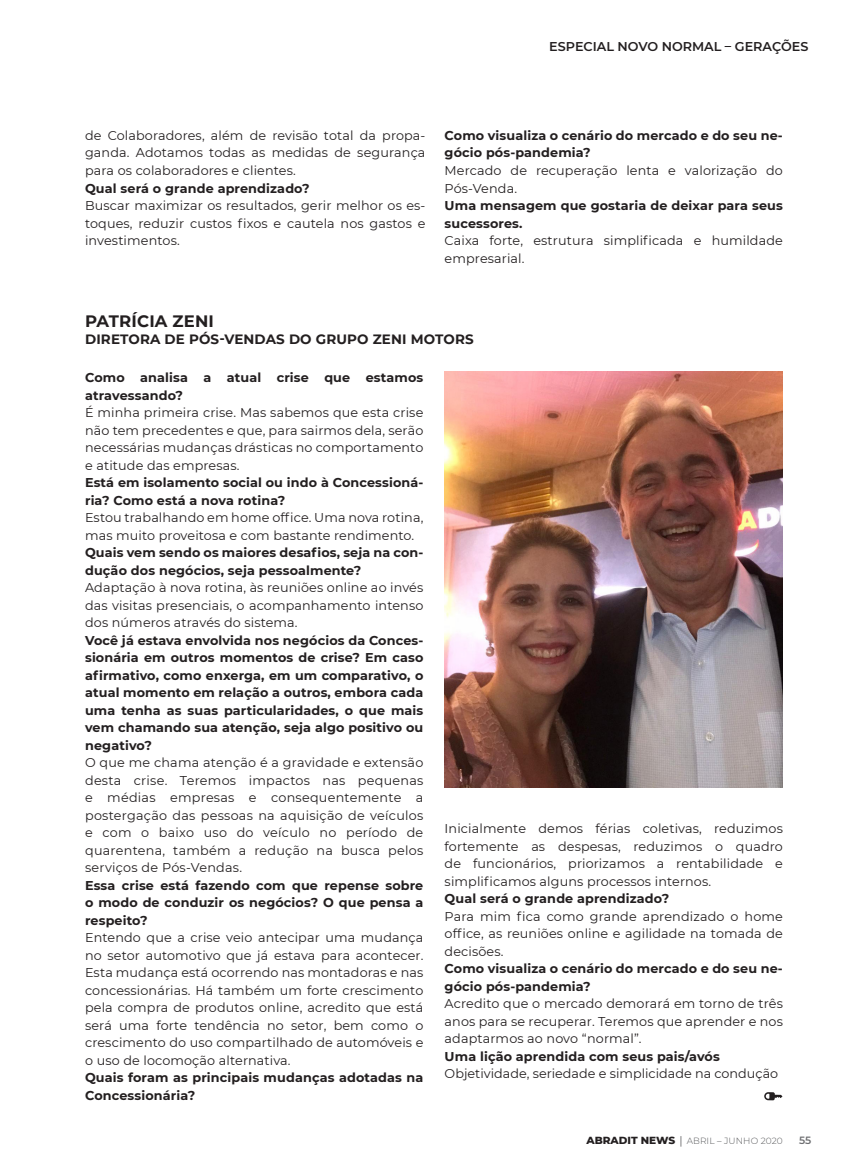
<style>
.page{position:relative;width:851px;height:1170px;background:#fff}
.page>*{position:absolute;margin:0;border:0;box-sizing:border-box;transform-origin:0 0}
.vinheta_entretítulo{font:700 16.5px "Montserrat";letter-spacing:.01em;color:#231f20}
.vinheta_entretítulo-2{font:700 13.5px "Montserrat";letter-spacing:.01em;color:#231f20}
.Paragraph_Style_2{font:12.75px/17.5px "Montserrat";letter-spacing:.01em;color:#231f20;text-align:justify}
.corpo_justificado_1º{font:700 12.75px/17.5px "Montserrat";letter-spacing:.01em;color:#231f20}
.corpo_justificado_1º-2{font:12.75px/17.5px "Montserrat";letter-spacing:.01em;color:#231f20;text-align:justify}
.Paragraph_Style_1{font:700 12.75px/17.5px "Montserrat";letter-spacing:.01em;color:#231f20}
.t1{font:600 12.75px "Montserrat";color:#231f20}
.t2{font:600 10.5px "Montserrat";color:#6c6d70}
.t3{font:300 9px "Montserrat";letter-spacing:.01em;color:#57585a}
.s1{font-weight:800;font-size:10.5px;color:#231f20}
.s2{font-family:"Myriad Pro";font-weight:400;font-size:10.5px}
</style>
<div class="page">
<img style="left:444px;top:371px;width:338px;height:416px">
<svg style="left:764px;top:1092px;width:18px;height:8px"></svg>
<p class="t1" style="left:549px;top:38px;width:260px">ESPECIAL NOVO NORMAL – GERAÇÕES</p>
<p class="corpo_justificado_1º-2" style="left:85px;top:126px;width:342px">de Colaboradores, além de revisão total da propa&shy;ganda. Adotamos todas as medidas de segurança para os colaboradores e clientes.</p>
<p class="corpo_justificado_1º" style="left:85px;top:178px;width:226px">Qual será o grande aprendizado?</p>
<p class="corpo_justificado_1º-2" style="left:85px;top:196px;width:342px">Buscar maximizar os resultados, gerir melhor os es&shy;toques, reduzir custos fixos e cautela nos gastos e investimentos.</p>
<p class="corpo_justificado_1º" style="left:444px;top:126px;width:340px">Como visualiza o cenário do mercado e do seu ne&shy;gócio pós-pandemia?</p>
<p class="corpo_justificado_1º-2" style="left:444px;top:161px;width:340px">Mercado de recuperação lenta e valorização do<br>Pós-Venda.</p>
<p class="corpo_justificado_1º" style="left:444px;top:196px;width:340px">Uma mensagem que gostaria de deixar para seus sucessores.</p>
<p class="corpo_justificado_1º-2" style="left:444px;top:231px;width:340px">Caixa forte, estrutura simplificada e humildade empresarial.</p>
<p class="vinheta_entretítulo" style="left:85px;top:309px;width:130px">PATRÍCIA ZENI</p>
<p class="vinheta_entretítulo-2" style="left:85px;top:329px;width:390px">DIRETORA DE PÓS-VENDAS DO GRUPO ZENI MOTORS</p>
<p class="Paragraph_Style_1" style="left:85px;top:368px;width:340px">Como analisa a atual crise que estamos atravessando?</p>
<p class="corpo_justificado_1º-2" style="left:85px;top:403px;width:340px">É minha primeira crise. Mas sabemos que esta crise não tem precedentes e que, para sairmos dela, serão necessárias mudanças drásticas no comportamento e atitude das empresas.</p>
<p class="corpo_justificado_1º" style="left:85px;top:473px;width:340px">Está em isolamento social ou indo à Concessioná&shy;ria? Como está a nova rotina?</p>
<p class="Paragraph_Style_2" style="left:85px;top:508px;width:340px">Estou trabalhando em home office. Uma nova rotina, mas muito proveitosa e com bastante rendimento.</p>
<p class="corpo_justificado_1º" style="left:85px;top:543px;width:340px">Quais vem sendo os maiores desafios, seja na con&shy;dução dos negócios, seja pessoalmente?</p>
<p class="Paragraph_Style_2" style="left:85px;top:578px;width:340px">Adaptação à nova rotina, às reuniões online ao invés das visitas presenciais, o acompanhamento intenso dos números através do sistema.</p>
<p class="corpo_justificado_1º" style="left:85px;top:630px;width:340px;text-align:justify">Você já estava envolvida nos negócios da Conces&shy;sionária em outros momentos de crise? Em caso afirmativo, como enxerga, em um comparativo, o atual momento em relação a outros, embora cada uma tenha as suas particularidades, o que mais vem chamando sua atenção, seja algo positivo ou negativo?</p>
<p class="Paragraph_Style_2" style="left:85px;top:753px;width:340px">O que me chama atenção é a gravidade e extensão desta crise. Teremos impactos nas pequenas e médias empresas e consequentemente a postergação das pessoas na aquisição de veículos e com o baixo uso do veículo no período de quarentena, também a redução na busca pelos serviços de Pós-Vendas.</p>
<p class="corpo_justificado_1º" style="left:85px;top:875px;width:340px;text-align:justify">Essa crise está fazendo com que repense sobre o modo de conduzir os negócios? O que pensa a respeito?</p>
<p class="Paragraph_Style_2" style="left:85px;top:928px;width:340px">Entendo que a crise veio antecipar uma mudança no setor automotivo que já estava para acontecer.<br>Esta mudança está ocorrendo nas montadoras e nas concessionárias. Há também um forte crescimento pela compra de produtos online, acredito que está será uma forte tendência no setor, bem como o crescimento do uso compartilhado de automóveis e o uso de locomoção alternativa.</p>
<p class="corpo_justificado_1º" style="left:85px;top:1068px;width:340px">Quais foram as principais mudanças adotadas na<br>Concessionária?</p>
<p class="Paragraph_Style_2" style="left:444px;top:819px;width:340px">Inicialmente demos férias coletivas, reduzimos fortemente as despesas, reduzimos o quadro de funcionários, priorizamos a rentabilidade e simplificamos alguns processos internos.</p>
<p class="corpo_justificado_1º" style="left:444px;top:889px;width:226px">Qual será o grande aprendizado?</p>
<p class="Paragraph_Style_2" style="left:444px;top:906px;width:340px">Para mim fica como grande aprendizado o home office, as reuniões online e agilidade na tomada de decisões.</p>
<p class="corpo_justificado_1º" style="left:444px;top:959px;width:340px">Como visualiza o cenário do mercado e do seu ne&shy;gócio pós-pandemia?</p>
<p class="Paragraph_Style_2" style="left:444px;top:994px;width:340px">Acredito que o mercado demorará em torno de três anos para se recuperar. Teremos que aprender e nos adaptarmos ao novo “normal”.</p>
<p class="corpo_justificado_1º" style="left:444px;top:1046px;width:277px">Uma lição aprendida com seus pais/avós</p>
<p class="Paragraph_Style_2" style="left:444px;top:1064px;width:335px">Objetividade, seriedade e simplicidade na condução</p>
<p class="t3" style="left:586px;top:1134px;width:198px"><span class="s1">ABRADIT NEWS</span> <span class="s2">|</span> ABRIL – JUNHO 2020</p>
<p class="t2" style="left:799px;top:1133px;width:14px">55</p>
</div>
